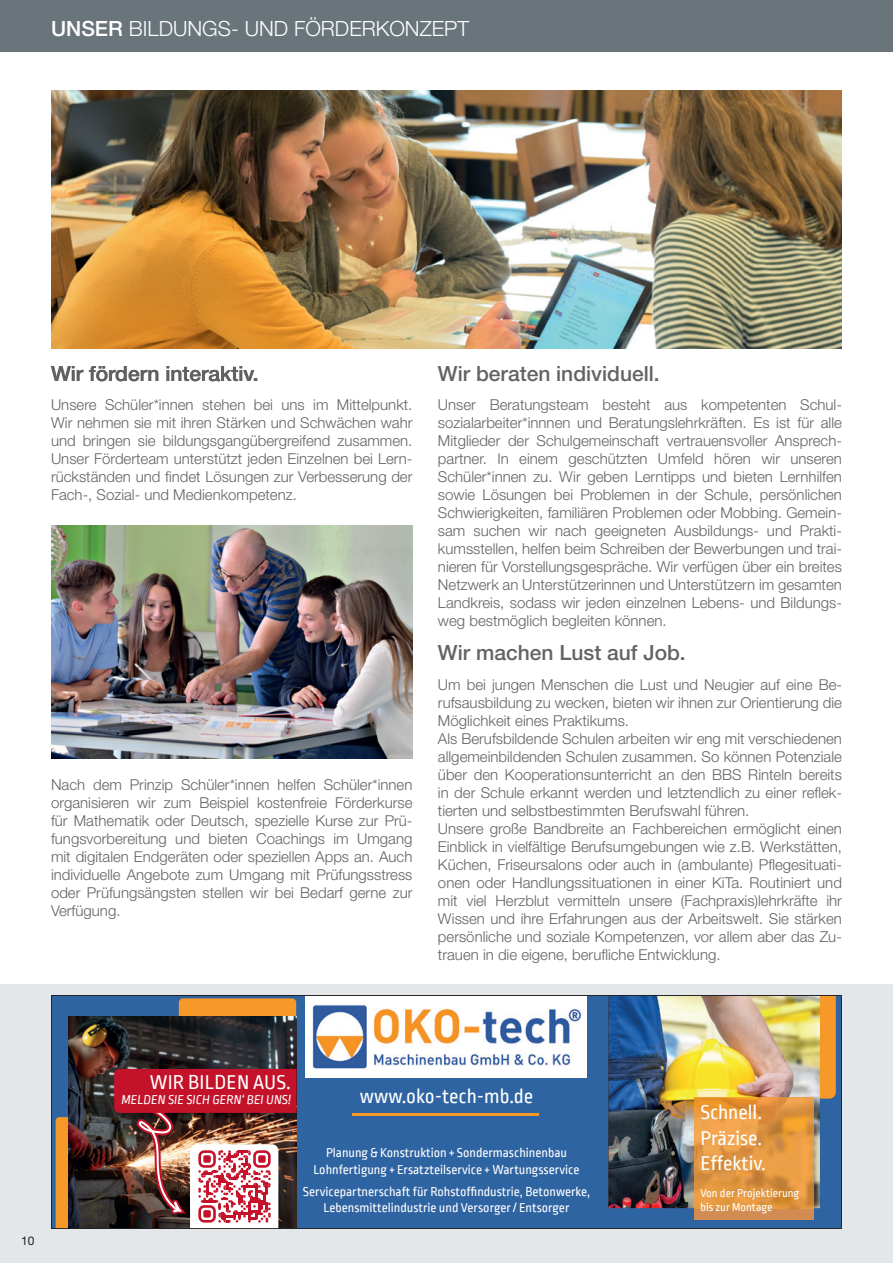
<style>
.page{position:relative;width:893px;height:1263px;background:#fff}
.page>*{position:absolute;margin:0;border:0;box-sizing:border-box;transform-origin:0 0}
.t1{font:500 21px "Helvetica Neue LT Std";color:#636366}
.t2{font:21px/25.2px "Ropa Sans";color:#fff}
.t3{font:300 21px "Helvetica Neue LT Std";color:#fff}
.t4{font:300 15px/18px "Helvetica Neue LT Std";color:#636366;text-align:justify}
.t5{font:13.5px/16.2px "Ropa Sans";color:#fff;text-align:center}
.t6{font:italic 13.5px "Ropa Sans";color:#fff}
.t7{font:12px/14.4px "Ropa Sans";color:#fff}
.t8{font:12px "Helvetica Neue LT Std";color:#231f20}
.s1{font-weight:500}
</style>
<div class="page">
<div style="left:0;top:984px;width:893px;height:279px;background:#e4e7ea"></div>
<div style="left:0;top:0;width:893px;height:51px;background:#6a757b"></div>
<div style="left:51px;top:996px;width:791px;height:233px;background:#2f64a3"></div>
<div style="left:179px;top:998px;width:117px;height:23px;background:#f79929;border-radius:4px"></div>
<div style="left:820px;top:997px;width:16px;height:101px;background:#f79929"></div>
<svg style="left:56px;top:1117px;width:12px;height:110px"></svg>
<img style="left:609px;top:997px;width:211px;height:211px">
<hr style="left:352px;top:1113px;width:187px;height:3px;background:#f79929">
<div style="left:306px;top:995px;width:281px;height:82px;background:#fff"></div>
<img style="left:312px;top:1004px;width:269px;height:65px">
<div style="left:694px;top:1208px;width:120px;height:12px;background:#d28c51"></div>
<img style="left:694px;top:1097px;width:120px;height:111px">
<img style="left:68px;top:1016px;width:228px;height:211px">
<img style="left:114px;top:1069px;width:182px;height:158px">
<div style="left:51px;top:995px;width:791px;height:234px;border:1px solid #231f20"></div>
<img style="left:51px;top:525px;width:361px;height:233px">
<img style="left:51px;top:90px;width:791px;height:259px">
<p class="t3" style="left:51px;top:16px;width:420px"><span class="s1">UNSER</span> BILDUNGS- UND FÖRDERKONZEPT</p>
<p class="t1" style="left:51px;top:361px;width:209px">Wir fördern interaktiv.</p>
<p class="t4" style="left:51px;top:396px;width:363px">Unsere Schüler*innen stehen bei uns im Mittelpunkt.<br>Wir nehmen sie mit ihren Stärken und Schwächen wahr und bringen sie bildungsgangübergreifend zusammen.<br>Unser Förderteam unterstützt jeden Einzelnen bei Lern&shy;rückständen und findet Lösungen zur Verbesserung der Fach-, Sozial- und Medienkompetenz.</p>
<p class="t4" style="left:51px;top:775px;width:363px">Nach dem Prinzip Schüler*innen helfen Schüler*innen organisieren wir zum Beispiel kostenfreie Förderkurse für Mathematik oder Deutsch, spezielle Kurse zur Prü&shy;fungsvorbereitung und bieten Coachings im Umgang mit digitalen Endgeräten oder speziellen Apps an. Auch individuelle Angebote zum Umgang mit Prüfungsstress oder Prüfungsängsten stellen wir bei Bedarf gerne zur Verfügung.</p>
<p class="t1" style="left:438px;top:361px;width:223px">Wir beraten individuell.</p>
<p class="t4" style="left:438px;top:396px;width:405px">Unser Beratungsteam besteht aus kompetenten Schul&shy;sozialarbeiter*innnen und Beratungslehrkräften. Es ist für alle Mitglieder der Schulgemeinschaft vertrauensvoller Ansprech&shy;partner. In einem geschützten Umfeld hören wir unseren Schüler*innen zu. Wir geben Lerntipps und bieten Lernhilfen sowie Lösungen bei Problemen in der Schule, persönlichen Schwierigkeiten, familiären Problemen oder Mobbing. Gemein&shy;sam suchen wir nach geeigneten Ausbildungs- und Prakti&shy;kumsstellen, helfen beim Schreiben der Bewerbungen und trai&shy;nieren für Vorstellungsgespräche. Wir verfügen über ein breites Netzwerk an Unterstützerinnen und Unterstützern im gesamten Landkreis, sodass wir jeden einzelnen Lebens- und Bildungs&shy;weg bestmöglich begleiten können.</p>
<p class="t1" style="left:438px;top:640px;width:249px">Wir machen Lust auf Job.</p>
<p class="t4" style="left:438px;top:675px;width:405px">Um bei jungen Menschen die Lust und Neugier auf eine Be&shy;rufsausbildung zu wecken, bieten wir ihnen zur Orientierung die Möglichkeit eines Praktikums.</p>
<p class="t4" style="left:438px;top:729px;width:405px">Als Berufsbildende Schulen arbeiten wir eng mit verschiedenen allgemeinbildenden Schulen zusammen. So können Potenziale über den Kooperationsunterricht an den BBS Rinteln bereits in der Schule erkannt werden und letztendlich zu einer reflek&shy;tierten und selbstbestimmten Berufswahl führen.</p>
<p class="t4" style="left:438px;top:819px;width:405px">Unsere große Bandbreite an Fachbereichen ermöglicht einen Einblick in vielfältige Berufsumgebungen wie z.B. Werkstätten, Küchen, Friseursalons oder auch in (ambulante) Pflegesituati&shy;onen oder Handlungssituationen in einer KiTa. Routiniert und mit viel Herzblut vermitteln unsere (Fachpraxis)lehrkräfte ihr Wissen und ihre Erfahrungen aus der Arbeitswelt. Sie stärken persönliche und soziale Kompetenzen, vor allem aber das Zu&shy;trauen in die eigene, berufliche Entwicklung.</p>
<p class="t8" style="left:21px;top:1233px;width:15px">10</p>
<p class="t2" style="left:150px;top:1069px;width:143px">WIR BILDEN AUS.</p>
<p class="t6" style="left:121px;top:1092px;width:171px">MELDEN SIE SICH GERN‘ BEI UNS!</p>
<p class="t2" style="left:360px;top:1084px;width:175px">www.oko-tech-mb.de</p>
<p class="t5" style="left:313px;top:1145px;width:268px">Planung &amp; Konstruktion + Sondermaschinenbau<br>Lohnfertigung + Ersatzteilservice + Wartungsservice</p>
<p class="t5" style="left:303px;top:1184px;width:289px">Servicepartnerschaft für Rohstoffindustrie, Betonwerke,<br>Lebensmittelindustrie und Versorger / Entsorger</p>
<p class="t2" style="left:700px;top:1100px;width:67px">Schnell.<br>Präzise.<br>Effektiv.</p>
<p class="t7" style="left:700px;top:1186px;width:100px">Von der Projektierung bis zur Montage</p>
</div>
